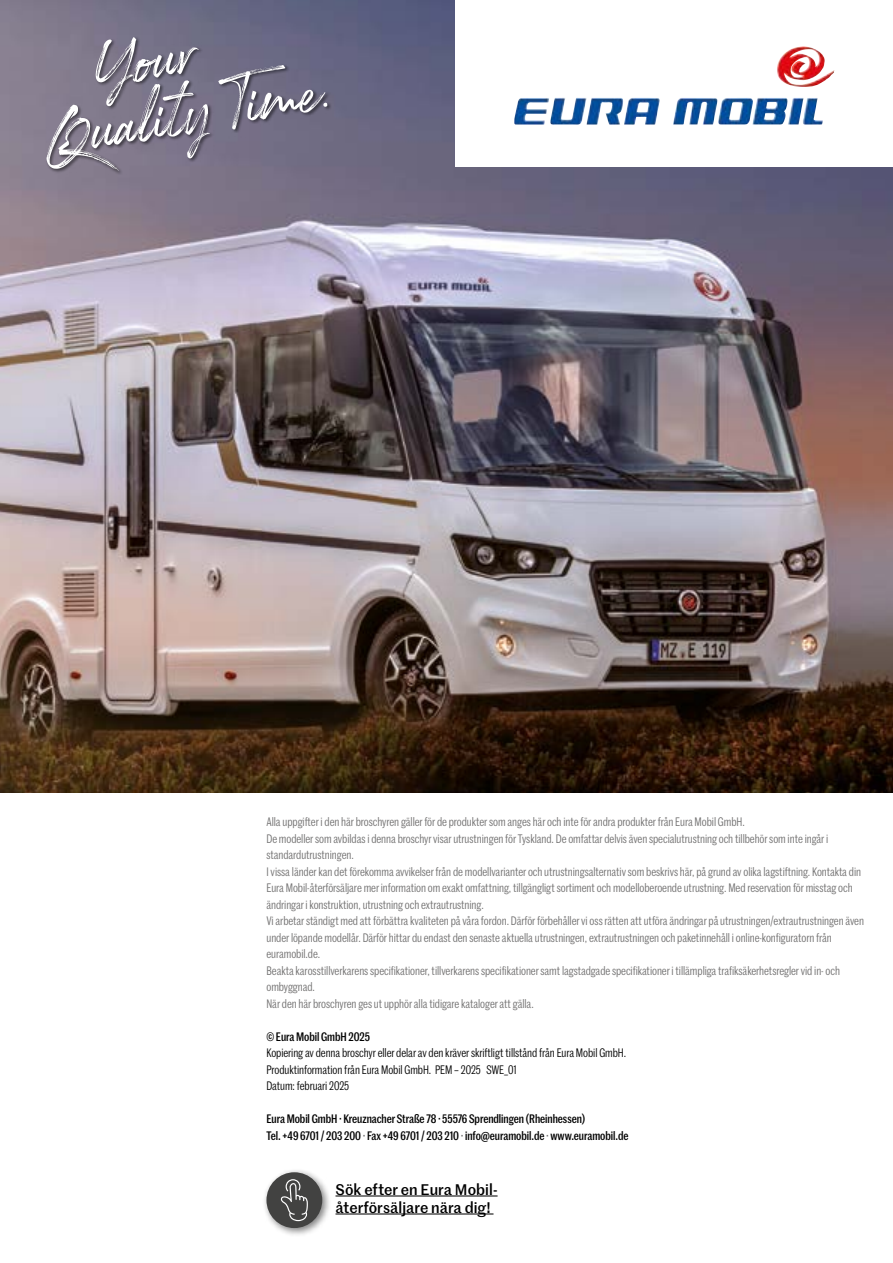
<style>
.page{position:relative;width:893px;height:1263px;background:#fff}
.page>*{position:absolute;margin:0;border:0;box-sizing:border-box;transform-origin:0 0}
.t1{font:500 15px/18px "Marr Sans";color:#000}
.t2{font:12px/16.5px "Marr Sans Cond";letter-spacing:-.005em;color:#706f6f}
.t3{font:500 12px/16.5px "Marr Sans Cond";letter-spacing:-.005em;color:#000}
.t4{font:12px/16.5px "Marr Sans Cond";letter-spacing:-.005em;color:#000}
.s1{color:#706f6f}
</style>
<div class="page">
<img style="left:0;top:0;width:893px;height:792px">
<div style="left:455px;top:0;width:438px;height:167px;background:#fff"></div>
<div style="left:46px;top:37px;width:285px;height:138px;background:#000;opacity:.5"></div>
<svg style="left:45px;top:37px;width:283px;height:134px;background:#817c8f"></svg>
<img style="left:777px;top:46px;width:58px;height:41px">
<hr style="left:335px;top:1195px;width:163px;height:1px;background:#000">
<hr style="left:335px;top:1213px;width:158px;height:1px;background:#000">
<div style="left:262px;top:1167px;width:69px;height:69px;background:#000;opacity:.5"></div>
<div style="left:266px;top:1172px;width:56px;height:56px;background:#424241;border-radius:50%"></div>
<svg style="left:281px;top:1179px;width:27px;height:42px"></svg>
<p class="t2" style="left:266px;top:813px;width:599px">Alla uppgifter i den här broschyren gäller för de produkter som anges här och inte för andra produkter från Eura Mobil GmbH.<br>De modeller som avbildas i denna broschyr visar utrustningen för Tyskland. De omfattar delvis även specialutrustning och tillbehör som inte ingår i standardutrustningen.<br>I vissa länder kan det förekomma avvikelser från de modellvarianter och utrustningsalternativ som beskrivs här, på grund av olika lagstiftning. Kontakta din Eura Mobil-återförsäljare mer information om exakt omfattning, tillgängligt sortiment och modelloberoende utrustning. Med reservation för misstag och ändringar i konstruktion, utrustning och extrautrustning.<br>Vi arbetar ständigt med att förbättra kvaliteten på våra fordon. Därför förbehåller vi oss rätten att utföra ändringar på utrustningen/extrautrustningen även under löpande modellår. Därför hittar du endast den senaste aktuella utrustningen, extrautrustningen och paketinnehåll i online-konfiguratorn från euramobil.de.<br>Beakta karosstillverkarens specifikationer, tillverkarens specifikationer samt lagstadgade specifikationer i tillämpliga trafiksäkerhetsregler vid in- och ombyggnad.<br>När den här broschyren ges ut upphör alla tidigare kataloger att gälla.</p>
<p class="t3" style="left:266px;top:1028px;width:105px">© Eura Mobil GmbH 2025</p>
<p class="t4" style="left:266px;top:1044px;width:361px">Kopiering av denna broschyr eller delar av den kräver skriftligt tillstånd från Eura Mobil GmbH.<br>Produktinformation från Eura Mobil GmbH. PEM – 2025 SWE_01<br>Datum: februari 2025</p>
<p class="t3" style="left:266px;top:1110px;width:364px">Eura Mobil GmbH · Kreuznacher Straße 78 · 55576 Sprendlingen (Rheinhessen)<br>Tel. +49 6701 / 203 200 <span class="s1">·</span> Fax +49 6701 / 203 210 <span class="s1">·</span> info@euramobil.de <span class="s1">·</span> www.euramobil.de</p>
<p class="t1" style="left:335px;top:1180px;width:164px">Sök efter en Eura Mobil&shy;återförsäljare nära dig!</p>
</div>
